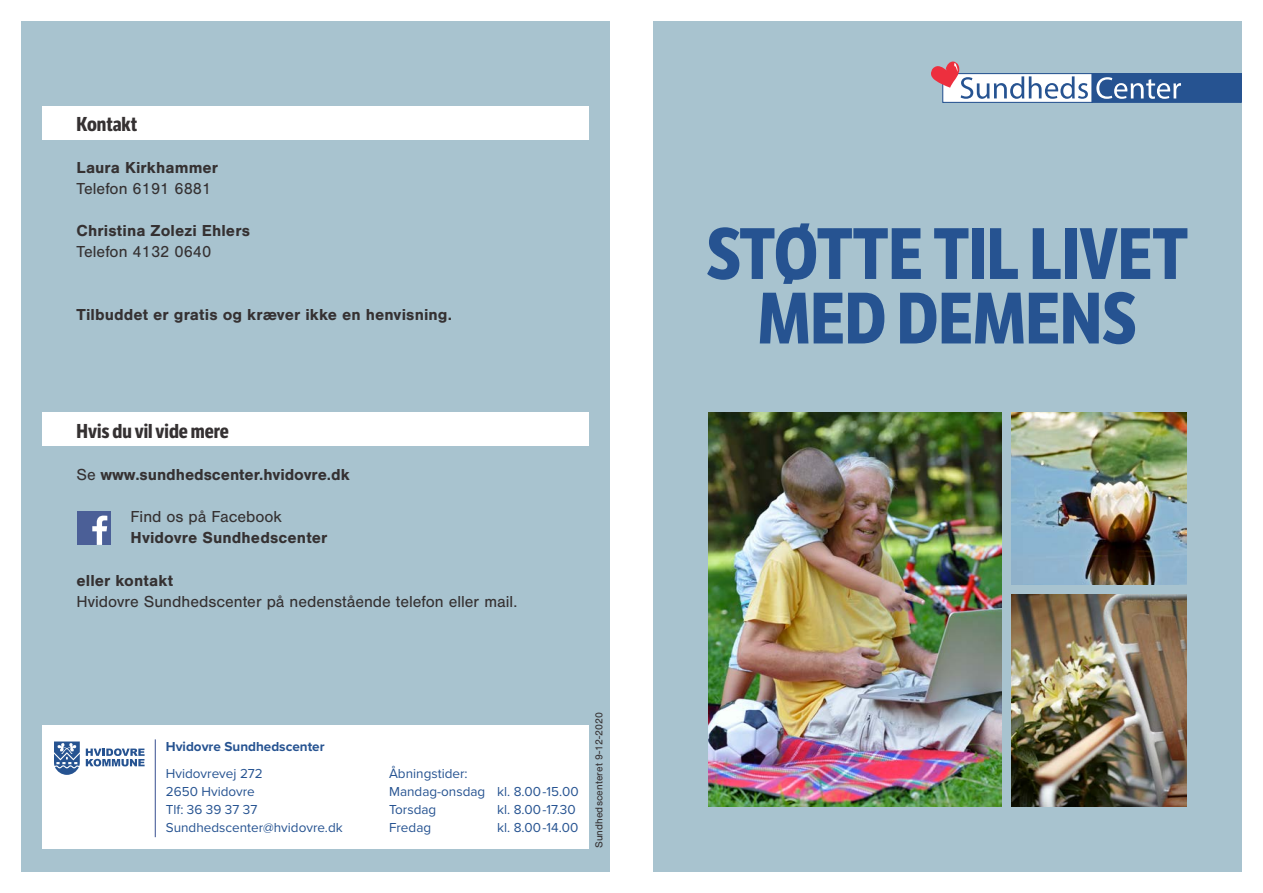
<style>
.page{position:relative;width:1263px;height:893px;background:#fff}
.page>*{position:absolute;margin:0;border:0;box-sizing:border-box;transform-origin:0 0}
.Titel_ny{font:700 70.5px/64.5px "LFT Etica Condensed";color:#265391;text-align:center}
.Rubrik{font:700 19.5px "LFT Etica Condensed";color:#353132}
.Brød_fed{font:700 16.5px "Nimbus San";letter-spacing:.005em;color:#353132}
.Brød{font:16.5px "Nimbus San";color:#353132}
.Brød-2{font:700 16.5px "Nimbus San";letter-spacing:-.005em;color:#353132}
.Kontakt_brød{font:13.5px "Proxima Nova";color:#265391}
.Kontakt_overskrift{font:700 13.5px "Proxima Nova";color:#265391}
.t1{font:10.5px "Nimbus San";letter-spacing:.01em;color:#353132}
.s1{font-weight:400}
</style>
<div class="page">
<div style="left:653px;top:21px;width:589px;height:851px;background:#a8c3cf"></div>
<img style="left:708px;top:412px;width:294px;height:394px">
<img style="left:1012px;top:412px;width:174px;height:173px">
<img style="left:1012px;top:595px;width:174px;height:211px">
<div style="left:1092px;top:74px;width:149px;height:28px;background:#265391"></div>
<div style="left:1091px;top:73px;width:151px;height:30px;border:1px solid #265391"></div>
<svg style="left:931px;top:62px;width:250px;height:41px"></svg>
<div style="left:21px;top:21px;width:589px;height:851px;background:#a8c3cf"></div>
<div style="left:43px;top:106px;width:546px;height:34px;background:#fff"></div>
<div style="left:43px;top:725px;width:546px;height:123px;background:#fff"></div>
<hr style="left:155px;top:739px;width:1px;height:98px;background:#374e8f">
<svg style="left:54px;top:741px;width:26px;height:34px"></svg>
<svg style="left:86px;top:748px;width:59px;height:18px"></svg>
<div style="left:43px;top:412px;width:546px;height:33px;background:#fff"></div>
<div style="left:77px;top:511px;width:34px;height:34px;background:#4b5f97"></div>
<svg style="left:92px;top:516px;width:15px;height:29px"></svg>
<h2 class="Rubrik" style="left:77px;top:112px;width:62px">Kontakt</h2>
<p class="Brød_fed" style="left:77px;top:158px;width:143px">Laura Kirkhammer</p>
<p class="Brød" style="left:77px;top:180px;width:136px">Telefon 6191 6881</p>
<p class="Brød_fed" style="left:77px;top:221px;width:175px">Christina Zolezi Ehlers</p>
<p class="Brød" style="left:77px;top:243px;width:136px">Telefon 4132 0640</p>
<p class="Brød_fed" style="left:77px;top:305px;width:377px">Tilbuddet er gratis og kræver ikke en henvisning.</p>
<h2 class="Rubrik" style="left:77px;top:419px;width:154px">Hvis du vil vide mere</h2>
<p class="Brød-2" style="left:77px;top:465px;width:275px"><span class="s1">Se</span> www.sundhedscenter.hvidovre.dk</p>
<p class="Brød" style="left:131px;top:507px;width:153px">Find os på Facebook</p>
<p class="Brød_fed" style="left:131px;top:528px;width:198px">Hvidovre Sundhedscenter</p>
<p class="Brød_fed" style="left:77px;top:571px;width:98px">eller kontakt</p>
<p class="Brød" style="left:77px;top:592px;width:442px">Hvidovre Sundhedscenter på nedenstående telefon eller mail.</p>
<h2 class="Kontakt_overskrift" style="left:166px;top:737px;width:160px">Hvidovre Sundhedscenter</h2>
<p class="Kontakt_brød" style="left:166px;top:763px;width:98px">Hvidovrevej 272</p>
<p class="Kontakt_brød" style="left:166px;top:781px;width:91px">2650 Hvidovre</p>
<p class="Kontakt_brød" style="left:166px;top:799px;width:93px">Tlf: 36 39 37 37</p>
<p class="Kontakt_brød" style="left:166px;top:817px;width:178px">Sundhedscenter@hvidovre.dk</p>
<p class="Kontakt_brød" style="left:389px;top:763px;width:80px">Åbningstider:</p>
<p class="Kontakt_brød" style="left:389px;top:781px;width:191px">Mandag-onsdag kl. 8.00-15.00</p>
<p class="Kontakt_brød" style="left:389px;top:799px;width:49px">Torsdag</p>
<p class="Kontakt_brød" style="left:497px;top:799px;width:80px">kl. 8.00-17.30</p>
<p class="Kontakt_brød" style="left:389px;top:817px;width:44px">Fredag</p>
<p class="Kontakt_brød" style="left:497px;top:817px;width:83px">kl. 8.00-14.00</p>
<p class="t1" style="left:593px;top:848px;width:138px;rotate:-90deg">Sundhedscenteret 9-12-2020</p>
<h1 class="Titel_ny" style="left:706px;top:223px;width:483px">STØTTE TIL LIVET<br>MED DEMENS</h1>
</div>
